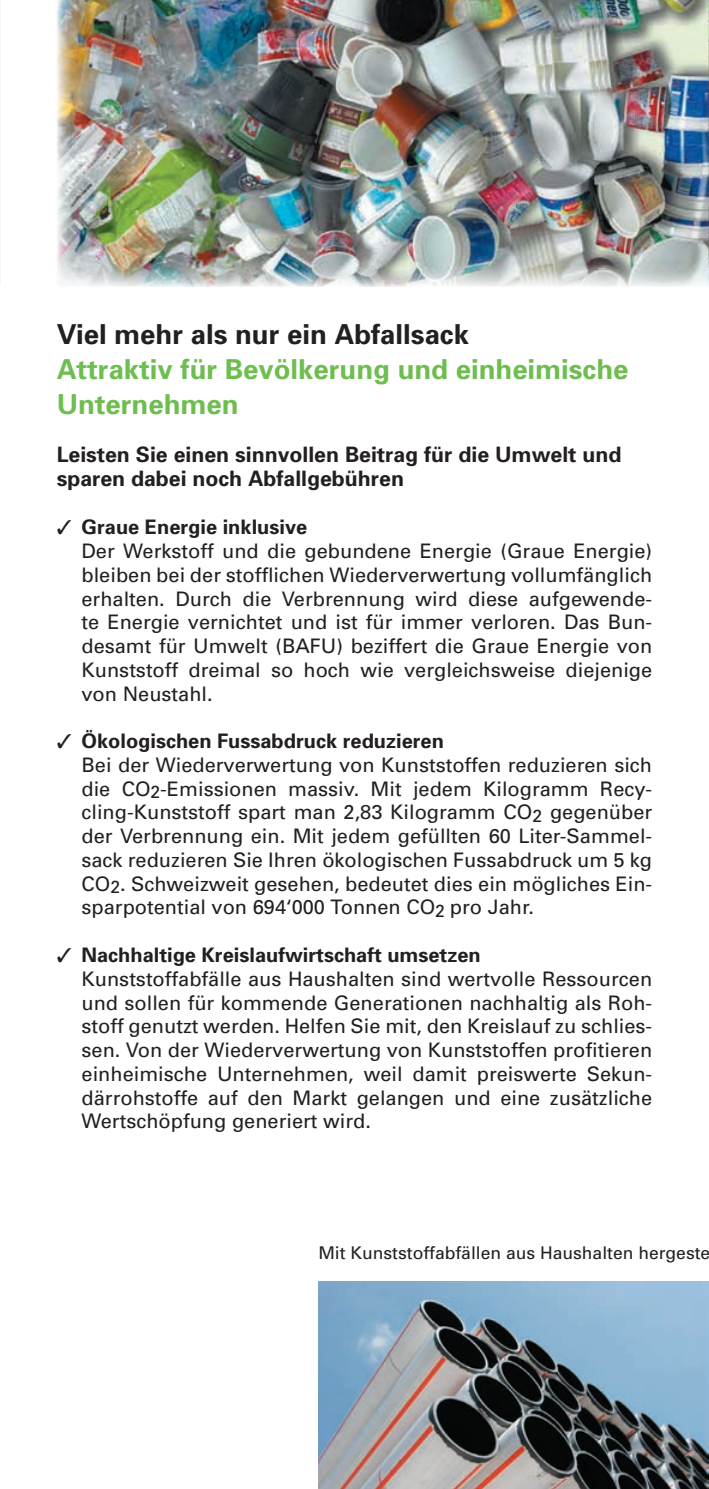
<style>
.page{position:relative;width:709px;height:1489px;background:#fff}
.page>*{position:absolute;margin:0;border:0;box-sizing:border-box;transform-origin:0 0}
.t1{font:700 27.5px/35px "Univers";color:#6dbe4f}
.t2{font:700 27.5px "Univers";color:#231f20}
.t3{font:700 21.25px/23.8px "Univers";color:#231f20}
.t4{font:20px/23.8px "Univers";color:#231f20}
.t5{font:17.5px "Univers";color:#231f20}
.s1{font-weight:700}
</style>
<div class="page">
<img style="left:318px;top:1281px;width:390px;height:207px">
<img style="left:57px;top:0;width:652px;height:287px">
<h1 class="t2" style="left:57px;top:318px;width:414px">Viel mehr als nur ein Abfallsack</h1>
<h1 class="t1" style="left:57px;top:352px;width:573px">Attraktiv für Bevölkerung und einheimische<br>Unternehmen</h1>
<p class="t3" style="left:57px;top:442px;width:566px">Leisten Sie einen sinnvollen Beitrag für die Umwelt und sparen dabei noch Abfallgebühren</p>
<p class="t4" style="left:81px;top:515px;width:572px;text-indent:-25px">✓ <span class="s1">Graue Energie inklusive<br></span>Der Werkstoff und die gebundene Energie (Graue Energie) bleiben bei der stofflichen Wiederverwertung vollumfänglich erhalten. Durch die Verbrennung wird diese aufgewende&shy;te Energie vernichtet und ist für immer verloren. Das Bun&shy;desamt für Umwelt (BAFU) beziffert die Graue Energie von Kunststoff dreimal so hoch wie vergleichsweise diejenige von Neustahl.</p>
<p class="t4" style="left:81px;top:729px;width:572px;text-indent:-25px">✓ <span class="s1">Ökologischen Fussabdruck reduzieren<br></span>Bei der Wiederverwertung von Kunststoffen reduzieren sich die CO<sub>2</sub>-Emissionen massiv. Mit jedem Kilogramm Recy&shy;cling-Kunststoff spart man 2,83 Kilogramm CO<sub>2</sub> gegenüber der Verbrennung ein. Mit jedem gefüllten 60 Liter-Sammel&shy;sack reduzieren Sie Ihren ökologischen Fussabdruck um 5 kg CO<sub>2</sub>. Schweizweit gesehen, bedeutet dies ein mögliches Ein&shy;sparpotential von 694‘000 Tonnen CO<sub>2</sub> pro Jahr.</p>
<p class="t4" style="left:81px;top:943px;width:572px;text-indent:-25px">✓ <span class="s1">Nachhaltige Kreislaufwirtschaft umsetzen<br></span>Kunststoffabfälle aus Haushalten sind wertvolle Ressourcen und sollen für kommende Generationen nachhaltig als Roh&shy;stoff genutzt werden. Helfen Sie mit, den Kreislauf zu schlies&shy;sen. Von der Wiederverwertung von Kunststoffen profitieren einheimische Unternehmen, weil damit preiswerte Sekun&shy;därrohstoffe auf den Markt gelangen und eine zusätzliche Wertschöpfung generiert wird.</p>
<p class="t5" style="left:318px;top:1242px;width:393px">Mit Kunststoffabfällen aus Haushalten hergeste</p>
</div>
